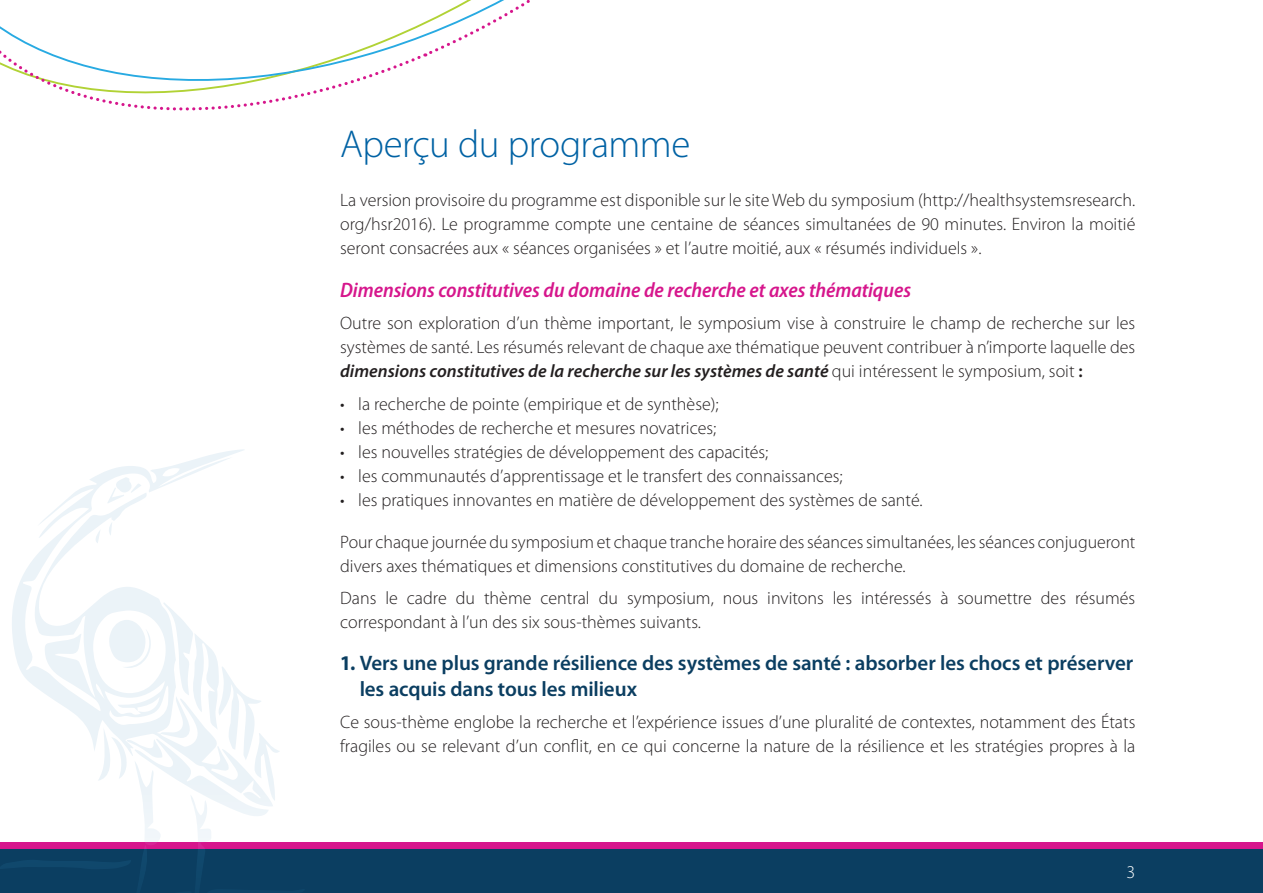
<style>
.page{position:relative;width:1263px;height:893px;background:#fff}
.page>*{position:absolute;margin:0;border:0;box-sizing:border-box;transform-origin:0 0}
.t1{font:300 39px "Myriad Pro";letter-spacing:-.02em;color:#0062a4}
.t2{font:600 21px/25.2px "Myriad Pro";letter-spacing:-.005em;color:#0b3e61}
.t3{font:italic 600 semi-condensed 21px "Myriad Pro";letter-spacing:-.005em;color:#d6168c}
.t4{font:300 18px/24px "Myriad Pro";color:#231f20}
.t5{font:300 18px "Myriad Pro";color:#fff}
.s1{font-weight:600;font-style:italic}
.s2{font-weight:600}
.s3{font-weight:700;font-stretch:semi-condensed}
</style>
<div class="page">
<div style="left:0;top:844px;width:1263px;height:49px;background:#0b3e61"></div>
<div style="left:0;top:842px;width:1263px;height:6px;background:#d6168c"></div>
<svg style="left:0;top:22px;width:425px;height:89px"></svg>
<svg style="left:425px;top:0;width:105px;height:57px"></svg>
<svg style="left:14px;top:449px;width:230px;height:153px"></svg>
<svg style="left:107px;top:477px;width:35px;height:26px"></svg>
<svg style="left:94px;top:529px;width:7px;height:14px"></svg>
<svg style="left:108px;top:522px;width:4px;height:14px"></svg>
<svg style="left:0;top:602px;width:305px;height:269px"></svg>
<h1 class="t1" style="left:340px;top:120px;width:352px">Aperçu du programme</h1>
<p class="t4" style="left:340px;top:188px;width:797px;text-align:justify">La version provisoire du programme est disponible sur le site Web du symposium (http://healthsystemsresearch. org/hsr2016). Le programme compte une centaine de séances simultanées de 90 minutes. Environ la moitié seront consacrées aux « séances organisées » et l’autre moitié, aux « résumés individuels ».</p>
<p class="t3" style="left:340px;top:278px;width:572px">Dimensions constitutives du domaine de recherche et axes thématiques</p>
<p class="t4" style="left:340px;top:311px;width:797px;text-align:justify">Outre son exploration d’un thème important, le symposium vise à construire le champ de recherche sur les systèmes de santé. Les résumés relevant de chaque axe thématique peuvent contribuer à n’importe laquelle des <span class="s1">dimensions constitutives de la recherche sur les systèmes de santé</span> qui intéressent le symposium, soit <span class="s2">:</span></p>
<p class="t4" style="left:340px;top:391px;width:380px">• la recherche de pointe (empirique et de synthèse);</p>
<p class="t4" style="left:340px;top:415px;width:378px">• les méthodes de recherche et mesures novatrices;</p>
<p class="t4" style="left:340px;top:439px;width:430px">• les nouvelles stratégies de développement des capacités;</p>
<p class="t4" style="left:340px;top:463px;width:504px">• les communautés d’apprentissage et le transfert des connaissances;</p>
<p class="t4" style="left:340px;top:487px;width:582px">• les pratiques innovantes en matière de développement des systèmes de santé.</p>
<p class="t4" style="left:340px;top:529px;width:797px">Pour chaque journée du symposium et chaque tranche horaire des séances simultanées, les séances conjugueront divers axes thématiques et dimensions constitutives du domaine de recherche.</p>
<p class="t4" style="left:340px;top:586px;width:797px">Dans le cadre du thème central du symposium, nous invitons les intéressés à soumettre des résumés correspondant à l’un des six sous-thèmes suivants.</p>
<p class="t2" style="left:360px;top:650px;width:775px;text-indent:-19px"><span class="s3">1.</span> Vers une plus grande résilience des systèmes de santé : absorber les chocs et préserver les acquis dans tous les milieux</p>
<p class="t4" style="left:340px;top:710px;width:797px">Ce sous-thème englobe la recherche et l’expérience issues d’une pluralité de contextes, notamment des États fragiles ou se relevant d’un conflit, en ce qui concerne la nature de la résilience et les stratégies propres à la</p>
<p class="t5" style="left:1126px;top:861px;width:10px">3</p>
</div>
